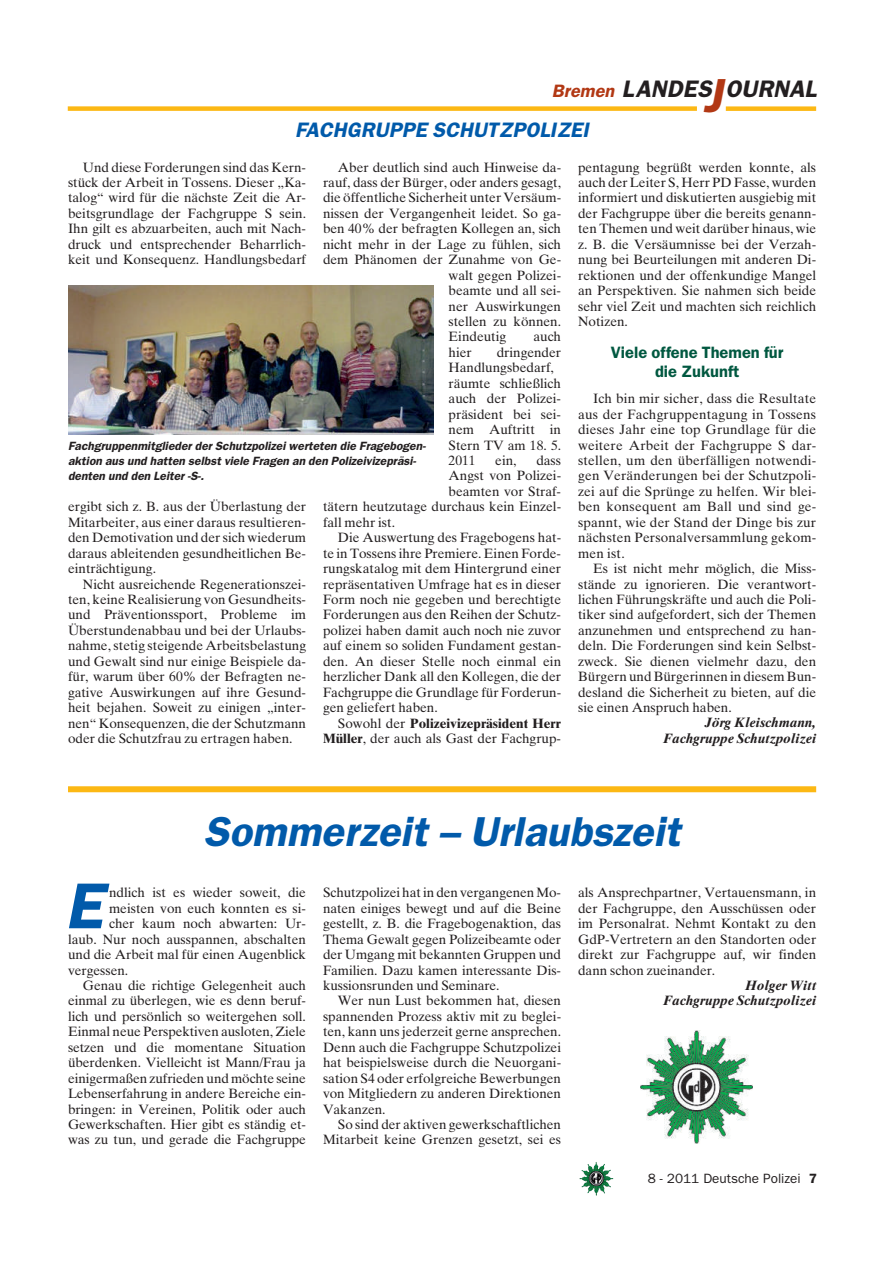
<style>
.page{position:relative;width:893px;height:1263px;background:#fff}
.page>*{position:absolute;margin:0;border:0;box-sizing:border-box;transform-origin:0 0}
.t1{font:65.1px "Franklin Gothic Demi Oblique OV TQVGMB";color:#015aaa}
.t2{font:42px "Franklin Gothic Demi Oblique OV TQVGMB";letter-spacing:.005em;color:#015aaa}
.t3{font:24px "Franklin Gothic Demi Oblique OV TQVGMB";letter-spacing:.005em;color:#231f20}
.t4{font:21px "Franklin Gothic Demi Oblique OV TQVGMB";letter-spacing:.005em;color:#015aaa}
.t5{font:18px "Franklin Gothic Demi Oblique OV TQVGMB";letter-spacing:.005em;color:#b23814}
.t6{font:16.5px/19.5px "Franklin Gothic Demi OV MQVGMB";color:#005840;text-align:center}
.t7{font:13.5px/15.5px "Times Ten Roman OV OQVGMB";color:#231f20;text-align:justify}
.t8{font:13.5px/15.5px "Times Ten Bold Italic OV RQVGMB";color:#231f20;text-align:right}
.t9{font:13.5px "Times Ten Bold OV QQVGMB";color:#231f20}
.t10{font:13.5px "Franklin Gothic Book OV LQVGMB";color:#231f20}
.t11{font:12px/15.5px "Franklin Gothic Demi Oblique OV TQVGMB";letter-spacing:.005em;color:#231f20}
.s1{font-size:48px;color:#b23814}
.s2{font-family:"Times Ten Roman OV OQVGMB"}
.s3{font-family:"Times Ten Bold OV QQVGMB"}
.s4{font-family:"Franklin Gothic Demi OV MQVGMB"}
</style>
<div class="page">
<img style="left:581px;top:1164px;width:32px;height:32px">
<div style="left:68px;top:106px;width:629px;height:5px;background:#fcb814"></div>
<div style="left:726px;top:106px;width:90px;height:5px;background:#fcb814"></div>
<img style="left:68px;top:285px;width:366px;height:149px">
<div style="left:68px;top:786px;width:748px;height:6px;background:#fcb814"></div>
<img style="left:640px;top:1031px;width:112px;height:113px">
<h3 class="t5" style="left:552px;top:84px;width:64px">Bremen</h3>
<h3 class="t4" style="left:295px;top:121px;width:295px">FACHGRUPPE SCHUTZPOLIZEI</h3>
<h3 class="t3" style="left:622px;top:79px;width:196px">LANDES<span class="s1">J</span> OURNAL</h3>
<p class="t7" style="left:68px;top:161px;width:240px;text-indent:15px">Und diese Forderungen sind das Kern&shy;stück der Arbeit in Tossens. Dieser „Ka&shy;talog“ wird für die nächste Zeit die Ar&shy;beitsgrundlage der Fachgruppe S sein.<br>Ihn gilt es abzuarbeiten, auch mit Nach&shy;druck und entsprechender Beharrlich&shy;keit und Konsequenz. Handlungsbedarf</p>
<p class="t7" style="left:338px;top:161px;width:225px">Aber deutlich sind auch Hinweise da-</p>
<p class="t7" style="left:323px;top:176px;width:240px">rauf, dass der Bürger, oder anders gesagt,</p>
<p class="t7" style="left:323px;top:192px;width:240px">die öffentliche Sicherheit unter Versäum-</p>
<p class="t7" style="left:323px;top:207px;width:240px">nissen der Vergangenheit leidet. So ga-</p>
<p class="t7" style="left:323px;top:222px;width:240px">ben 40% der befragten Kollegen an, sich</p>
<p class="t7" style="left:323px;top:238px;width:240px">nicht mehr in der Lage zu fühlen, sich</p>
<p class="t7" style="left:323px;top:253px;width:240px">dem Phänomen der Zunahme von Ge-</p>
<p class="t7" style="left:449px;top:269px;width:114px">walt gegen Polizei-</p>
<p class="t7" style="left:449px;top:284px;width:114px">beamte und all sei-</p>
<p class="t7" style="left:449px;top:300px;width:114px">ner Auswirkungen</p>
<p class="t7" style="left:449px;top:315px;width:114px">stellen zu können.</p>
<p class="t7" style="left:449px;top:331px;width:59px">Eindeutig</p>
<p class="t7" style="left:533px;top:331px;width:29px">auch</p>
<p class="t7" style="left:449px;top:346px;width:25px">hier</p>
<p class="t7" style="left:449px;top:346px;width:114px;text-align:left;text-indent:48px">dringender<br>Handlungsbedarf, räumte schließlich auch der Polizei&shy;präsident bei sei&shy;nem Auftritt in<br>Stern TV am 18. 5.<br>2011</p>
<p class="t11" style="left:68px;top:439px;width:359px">Fachgruppenmitglieder der Schutzpolizei werteten die Fragebogen&shy;aktion aus und hatten selbst viele Fragen an den Polizeivizepräsi&shy;denten und den Leiter -S-.</p>
<p class="t7" style="left:495px;top:454px;width:23px">ein,</p>
<p class="t7" style="left:536px;top:454px;width:26px">dass</p>
<p class="t7" style="left:449px;top:469px;width:114px">Angst von Polizei-</p>
<p class="t7" style="left:449px;top:485px;width:114px">beamten vor Straf-</p>
<p class="t7" style="left:323px;top:500px;width:240px">tätern heutzutage durchaus kein Einzel-</p>
<p class="t7" style="left:323px;top:516px;width:73px">fall mehr ist.</p>
<p class="t7" style="left:338px;top:531px;width:225px">Die Auswertung des Fragebogens hat-</p>
<p class="t7" style="left:323px;top:547px;width:240px">te in Tossens ihre Premiere. Einen Forde-</p>
<p class="t7" style="left:323px;top:562px;width:239px">rungskatalog mit dem Hintergrund einer</p>
<p class="t7" style="left:323px;top:578px;width:240px">repräsentativen Umfrage hat es in dieser</p>
<p class="t7" style="left:323px;top:593px;width:240px">Form noch nie gegeben und berechtigte</p>
<p class="t7" style="left:323px;top:608px;width:240px">Forderungen aus den Reihen der Schutz-</p>
<p class="t7" style="left:323px;top:624px;width:240px">polizei haben damit auch noch nie zuvor</p>
<p class="t7" style="left:323px;top:639px;width:240px">auf einem so soliden Fundament gestan-</p>
<p class="t7" style="left:323px;top:655px;width:240px">den. An dieser Stelle noch einmal ein</p>
<p class="t7" style="left:323px;top:670px;width:240px">herzlicher Dank all den Kollegen, die der</p>
<p class="t7" style="left:323px;top:686px;width:240px">Fachgruppe die Grundlage für Forderun-</p>
<p class="t7" style="left:323px;top:701px;width:116px">gen geliefert haben.</p>
<p class="t9" style="left:338px;top:718px;width:225px"><span class="s2">Sowohl der</span> Polizeivizepräsident Herr</p>
<p class="t7" style="left:323px;top:732px;width:240px"><span class="s3">Müller</span>, der auch als Gast der Fachgrup-</p>
<p class="t7" style="left:68px;top:500px;width:240px">ergibt sich z. B. aus der Überlastung der Mitarbeiter, aus einer daraus resultieren&shy;den Demotivation und der sich wiederum daraus ableitenden gesundheitlichen Be&shy;einträchtigung.</p>
<p class="t7" style="left:68px;top:578px;width:240px;text-indent:15px">Nicht ausreichende Regenerationszei&shy;ten, keine Realisierung von Gesundheits&shy;und Präventionssport, Probleme im Überstundenabbau und bei der Urlaubs&shy;nahme, stetig steigende Arbeitsbelastung und Gewalt sind nur einige Beispiele da&shy;für, warum über 60% der Befragten ne&shy;gative Auswirkungen auf ihre Gesund&shy;heit bejahen. Soweit zu einigen „inter&shy;nen“ Konsequenzen, die der Schutzmann oder die Schutzfrau zu ertragen haben.</p>
<p class="t7" style="left:578px;top:161px;width:240px">pentagung begrüßt werden konnte, als auch der Leiter S, Herr PD Fasse, wurden informiert und diskutierten ausgiebig mit der Fachgruppe über die bereits genann&shy;ten Themen und weit darüber hinaus, wie z. B. die Versäumnisse bei der Verzah&shy;nung bei Beurteilungen mit anderen Di&shy;rektionen und der offenkundige Mangel an Perspektiven. Sie nahmen sich beide sehr viel Zeit und machten sich reichlich Notizen.</p>
<p class="t6" style="left:611px;top:344px;width:174px">Viele offene Themen für die Zukunft</p>
<p class="t7" style="left:578px;top:392px;width:240px;text-indent:15px">Ich bin mir sicher, dass die Resultate aus der Fachgruppentagung in Tossens dieses Jahr eine top Grundlage für die weitere Arbeit der Fachgruppe S dar&shy;stellen, um den überfälligen notwendi&shy;gen Veränderungen bei der Schutzpoli&shy;zei auf die Sprünge zu helfen. Wir blei&shy;ben konsequent am Ball und sind ge&shy;spannt, wie der Stand der Dinge bis zur nächsten Personalversammlung gekom&shy;men ist.</p>
<p class="t7" style="left:578px;top:562px;width:240px;text-indent:15px">Es ist nicht mehr möglich, die Miss&shy;stände zu ignorieren. Die verantwort&shy;lichen Führungskräfte und auch die Poli&shy;tiker sind aufgefordert, sich der Themen anzunehmen und entsprechend zu han&shy;deln. Die Forderungen sind kein Selbst&shy;zweck. Sie dienen vielmehr dazu, den Bürgern und Bürgerinnen in diesem Bun&shy;desland die Sicherheit zu bieten, auf die sie einen Anspruch haben.</p>
<p class="t8" style="left:663px;top:717px;width:154px">Jörg Kleischmann,<br>Fachgruppe Schutzpolizei</p>
<h2 class="t2" style="left:204px;top:816px;width:478px">Sommerzeit – Urlaubszeit</h2>
<h1 class="t1" style="left:65px;top:881px;width:39px">E</h1>
<p class="t7" style="left:109px;top:886px;width:198px">ndlich ist es wieder soweit, die</p>
<p class="t7" style="left:109px;top:902px;width:198px">meisten von euch konnten es si-</p>
<p class="t7" style="left:109px;top:917px;width:198px">cher kaum noch abwarten: Ur-</p>
<p class="t7" style="left:68px;top:933px;width:239px">laub. Nur noch ausspannen, abschalten</p>
<p class="t7" style="left:68px;top:948px;width:239px">und die Arbeit mal für einen Augenblick</p>
<p class="t7" style="left:68px;top:964px;width:62px">vergessen.</p>
<p class="t7" style="left:83px;top:979px;width:225px">Genau die richtige Gelegenheit auch</p>
<p class="t7" style="left:68px;top:995px;width:239px">einmal zu überlegen, wie es denn beruf-</p>
<p class="t7" style="left:68px;top:1010px;width:239px">lich und persönlich so weitergehen soll.</p>
<p class="t7" style="left:68px;top:1025px;width:240px">Einmal neue Perspektiven ausloten, Ziele</p>
<p class="t7" style="left:68px;top:1041px;width:239px">setzen und die momentane Situation</p>
<p class="t7" style="left:68px;top:1056px;width:239px">überdenken. Vielleicht ist Mann/Frau ja</p>
<p class="t7" style="left:68px;top:1072px;width:240px">einigermaßen zufrieden und möchte seine</p>
<p class="t7" style="left:68px;top:1087px;width:239px">Lebenserfahrung in andere Bereiche ein-</p>
<p class="t7" style="left:68px;top:1103px;width:239px">bringen: in Vereinen, Politik oder auch</p>
<p class="t7" style="left:68px;top:1118px;width:239px">Gewerkschaften. Hier gibt es ständig et-</p>
<p class="t7" style="left:68px;top:1134px;width:239px">was zu tun, und gerade die Fachgruppe</p>
<p class="t7" style="left:323px;top:886px;width:240px">Schutzpolizei hat in den vergangenen Mo&shy;naten einiges bewegt und auf die Beine gestellt, z. B. die Fragebogenaktion, das Thema Gewalt gegen Polizeibeamte oder der Umgang mit bekannten Gruppen und Familien. Dazu kamen interessante Dis&shy;kussionsrunden und Seminare.</p>
<p class="t7" style="left:323px;top:995px;width:240px;text-indent:15px">Wer nun Lust bekommen hat, diesen spannenden Prozess aktiv mit zu beglei&shy;ten, kann uns jederzeit gerne ansprechen.<br>Denn auch die Fachgruppe Schutzpolizei hat beispielsweise durch die Neuorgani&shy;sation S4 oder erfolgreiche Bewerbungen von Mitgliedern zu anderen Direktionen Vakanzen.</p>
<p class="t7" style="left:323px;top:1118px;width:240px;text-align:right">So sind der aktiven gewerkschaftlichen<br>Mitarbeit keine Grenzen gesetzt, sei es</p>
<p class="t7" style="left:578px;top:886px;width:240px">als Ansprechpartner, Vertauensmann, in der Fachgruppe, den Ausschüssen oder im Personalrat. Nehmt Kontakt zu den GdP-Vertretern an den Standorten oder direkt zur Fachgruppe auf, wir finden dann schon zueinander.</p>
<p class="t8" style="left:663px;top:979px;width:154px">Holger Witt<br>Fachgruppe Schutzpolizei</p>
<p class="t10" style="left:648px;top:1173px;width:171px">8 - 2011 Deutsche Polizei <span class="s4">7</span></p>
</div>
